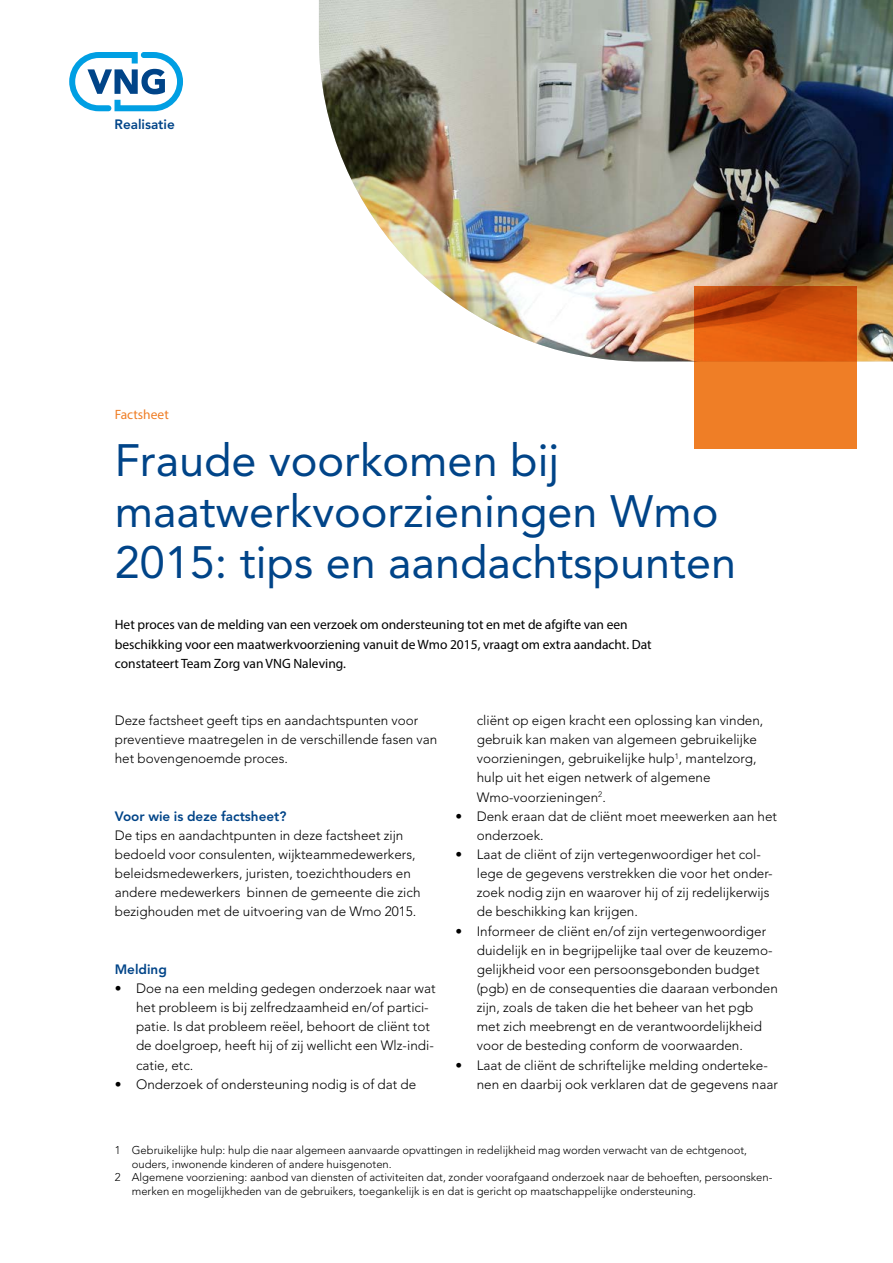
<style>
.page{position:relative;width:893px;height:1263px;background:#fff}
.page>*{position:absolute;margin:0;border:0;box-sizing:border-box;transform-origin:0 0}
.VNG_-_Omslag_titel_big{font:45px/51px "Avenir LT Std";color:#048}
.VNG_-_Broodtekst{font:300 13.5px/19.2px "Avenir LT Std";color:#000}
.VNG_-_Inleiding_small{font:13.5px/19.2px "Myriad Pro";color:#000}
.VNG_-_Tussenkop{font:800 13.5px "Avenir LT Std";color:#048}
.VNG_-_Chapeau_linkslijnend{font:13.5px "Myriad Pro";color:#ef7e26}
.VNG_-_Broodtekst-2{font:800 13.5px "Avenir LT Std";color:#048}
.VNG_-_Voetnoot{font:300 11.25px/13.5px "Avenir LT Std";color:#000}
</style>
<div class="page">
<svg style="left:69px;top:52px;width:114px;height:59px"></svg>
<img style="left:319px;top:0;width:574px;height:361px">
<svg style="left:694px;top:286px;width:163px;height:163px;background:#e1691a"></svg>
<p class="VNG_-_Tussenkop" style="left:114px;top:117px;width:62px">Realisatie</p>
<p class="VNG_-_Chapeau_linkslijnend" style="left:115px;top:406px;width:55px">Factsheet</p>
<h1 class="VNG_-_Omslag_titel_big" style="left:115px;top:435px;width:623px">Fraude voorkomen bij maatwerkvoorzieningen Wmo<br>2015: tips en aandachtspunten</h1>
<p class="VNG_-_Inleiding_small" style="left:115px;top:615px;width:538px">Het proces van de melding van een verzoek om ondersteuning tot en met de afgifte van een beschikking voor een maatwerkvoorziening vanuit de Wmo 2015, vraagt om extra aandacht. Dat constateert Team Zorg van VNG Naleving.</p>
<p class="VNG_-_Broodtekst" style="left:115px;top:711px;width:324px">Deze factsheet geeft tips en aandachtspunten voor preventieve maatregelen in de verschillende fasen van het bovengenoemde proces.</p>
<h2 class="VNG_-_Tussenkop" style="left:115px;top:808px;width:173px">Voor wie is deze factsheet?</h2>
<p class="VNG_-_Broodtekst" style="left:115px;top:826px;width:307px">De tips en aandachtpunten in deze factsheet zijn bedoeld voor consulenten, wijkteammedewerkers, beleidsmedewerkers, juristen, toezichthouders en andere medewerkers binnen de gemeente die zich bezighouden met de uitvoering van de Wmo 2015.</p>
<p class="VNG_-_Broodtekst-2" style="left:115px;top:961px;width:54px">Melding</p>
<p class="VNG_-_Broodtekst" style="left:136px;top:979px;width:301px;text-indent:-21px">• Doe na een melding gedegen onderzoek naar wat het probleem is bij zelfredzaamheid en/of partici&shy;patie. Is dat probleem reëel, behoort de cliënt tot de doelgroep, heeft hij of zij wellicht een Wlz-indi&shy;catie, etc.</p>
<p class="VNG_-_Broodtekst" style="left:115px;top:1074px;width:303px">• Onderzoek of ondersteuning nodig is of dat de</p>
<p class="VNG_-_Broodtekst" style="left:477px;top:711px;width:288px">cliënt op eigen kracht een oplossing kan vinden, gebruik kan maken van algemeen gebruikelijke voorzieningen, gebruikelijke hulp<sup>1</sup>, mantelzorg, hulp uit het eigen netwerk of algemene Wmo-voorzieningen<sup>2</sup>.</p>
<p class="VNG_-_Broodtekst" style="left:477px;top:806px;width:302px;text-indent:-21px">• Denk eraan dat de cliënt moet meewerken aan het onderzoek.</p>
<p class="VNG_-_Broodtekst" style="left:477px;top:845px;width:297px;text-indent:-21px">• Laat de cliënt of zijn vertegenwoordiger het col&shy;lege de gegevens verstrekken die voor het onder&shy;zoek nodig zijn en waarover hij of zij redelijkerwijs de beschikking kan krijgen.</p>
<p class="VNG_-_Broodtekst" style="left:477px;top:921px;width:303px;text-indent:-21px">• Informeer de cliënt en/of zijn vertegenwoordiger duidelijk en in begrijpelijke taal over de keuzemo&shy;gelijkheid voor een persoonsgebonden budget (pgb) en de consequenties die daaraan verbonden zijn, zoals de taken die het beheer van het pgb met zich meebrengt en de verantwoordelijkheid voor de besteding conform de voorwaarden.</p>
<p class="VNG_-_Broodtekst" style="left:477px;top:1055px;width:303px;text-indent:-21px">• Laat de cliënt de schriftelijke melding onderteke&shy;nen en daarbij ook verklaren dat de gegevens naar</p>
<p class="VNG_-_Voetnoot" style="left:132px;top:1144px;width:617px;text-indent:-17px">1 Gebruikelijke hulp: hulp die naar algemeen aanvaarde opvattingen in redelijkheid mag worden verwacht van de echtgenoot, ouders, inwonende kinderen of andere huisgenoten.</p>
<p class="VNG_-_Voetnoot" style="left:132px;top:1171px;width:642px;text-indent:-17px">2 Algemene voorziening: aanbod van diensten of activiteiten dat, zonder voorafgaand onderzoek naar de behoeften, persoonsken&shy;merken en mogelijkheden van de gebruikers, toegankelijk is en dat is gericht op maatschappelijke ondersteuning.</p>
</div>
